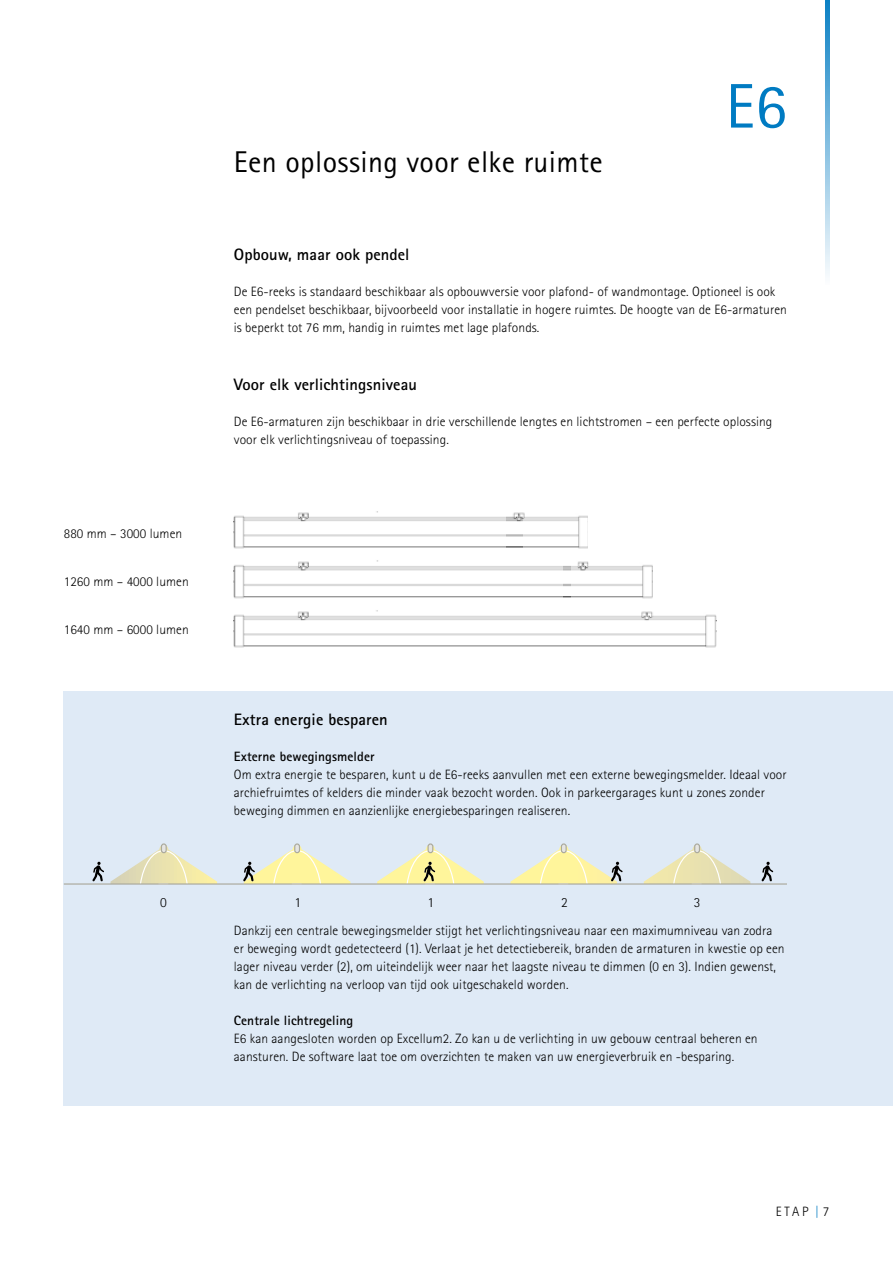
<style>
.page{position:relative;width:893px;height:1263px;background:#fff}
.page>*{position:absolute;margin:0;border:0;box-sizing:border-box;transform-origin:0 0}
.t1{font:63px "Rotis Sans Serif";color:#007bc2}
.t2{font:30px "Rotis Sans Serif";letter-spacing:.015em;color:#000}
.t3{font:700 16.5px "Rotis Sans Serif";letter-spacing:.005em;color:#000}
.t4{font:300 13.95px "Rotis Sans Serif";color:#000}
.t5{font:300 13.5px/18px "Rotis Sans Serif";letter-spacing:.005em;color:#000}
.t6{font:700 13.5px "Rotis Sans Serif";letter-spacing:.005em;color:#000}
.s1{color:#007bc2}
</style>
<div class="page">
<svg style="left:825px;top:0;width:4px;height:275px"></svg>
<div style="left:64px;top:691px;width:829px;height:415px;background:#dfeaf6"></div>
<img style="left:234px;top:610px;width:482px;height:38px">
<img style="left:234px;top:560px;width:329px;height:39px">
<img style="left:563px;top:561px;width:90px;height:38px">
<img style="left:234px;top:511px;width:272px;height:38px">
<img style="left:506px;top:512px;width:82px;height:37px">
<svg style="left:110px;top:846px;width:107px;height:39px"></svg>
<div style="left:161px;top:844px;width:5px;height:9px;background:#e5e5e3;border-radius:2px"></div>
<div style="left:161px;top:843px;width:6px;height:10px;border:1px solid #aaa99c;border-radius:2px"></div>
<hr style="left:64px;top:883px;width:723px;height:1px;background:#aaa99c">
<svg style="left:92px;top:862px;width:12px;height:19px"></svg>
<svg style="left:377px;top:845px;width:107px;height:40px"></svg>
<svg style="left:510px;top:846px;width:113px;height:39px"></svg>
<svg style="left:761px;top:862px;width:12px;height:19px"></svg>
<svg style="left:243px;top:845px;width:107px;height:40px"></svg>
<div style="left:294px;top:843px;width:6px;height:10px;border:1px solid #aaa99c;border-radius:2px"></div>
<div style="left:428px;top:844px;width:5px;height:9px;background:#e5e5e3;border-radius:2px"></div>
<div style="left:427px;top:843px;width:6px;height:10px;border:1px solid #aaa99c;border-radius:2px"></div>
<div style="left:561px;top:844px;width:5px;height:9px;background:#e5e5e3;border-radius:2px"></div>
<div style="left:561px;top:843px;width:6px;height:10px;border:1px solid #aaa99c;border-radius:2px"></div>
<svg style="left:644px;top:845px;width:106px;height:40px"></svg>
<div style="left:694px;top:843px;width:6px;height:10px;border:1px solid #aaa99c;border-radius:2px"></div>
<h2 class="t2" style="left:234px;top:144px;width:370px">Een oplossing voor elke ruimte</h2>
<h1 class="t1" style="left:726px;top:69px;width:62px">E6</h1>
<p class="t3" style="left:234px;top:244px;width:177px">Opbouw, maar ook pendel</p>
<p class="t5" style="left:234px;top:282px;width:554px">De E6-reeks is standaard beschikbaar als opbouwversie voor plafond- of wandmontage. Optioneel is ook een pendelset beschikbaar, bijvoorbeeld voor installatie in hogere ruimtes. De hoogte van de E6-armaturen is beperkt tot 76 mm, handig in ruimtes met lage plafonds.</p>
<p class="t5" style="left:64px;top:524px;width:120px">880 mm – 3000 lumen</p>
<p class="t5" style="left:64px;top:572px;width:126px">1260 mm – 4000 lumen</p>
<p class="t5" style="left:64px;top:620px;width:126px">1640 mm – 6000 lumen</p>
<p class="t3" style="left:234px;top:374px;width:185px">Voor elk verlichtingsniveau</p>
<p class="t5" style="left:234px;top:413px;width:540px">De E6-armaturen zijn beschikbaar in drie verschillende lengtes en lichtstromen – een perfecte oplossing voor elk verlichtingsniveau of toepassing.</p>
<p class="t3" style="left:234px;top:709px;width:155px">Extra energie besparen</p>
<p class="t6" style="left:234px;top:748px;width:142px">Externe bewegingsmelder</p>
<p class="t5" style="left:234px;top:766px;width:554px">Om extra energie te besparen, kunt u de E6-reeks aanvullen met een externe bewegingsmelder. Ideaal voor archiefruimtes of kelders die minder vaak bezocht worden. Ook in parkeergarages kunt u zones zonder beweging dimmen en aanzienlijke energiebesparingen realiseren.</p>
<p class="t4" style="left:160px;top:894px;width:8px">0</p>
<p class="t4" style="left:295px;top:894px;width:8px">1</p>
<p class="t4" style="left:428px;top:894px;width:8px">1</p>
<p class="t4" style="left:561px;top:894px;width:8px">2</p>
<p class="t4" style="left:694px;top:894px;width:8px">3</p>
<p class="t5" style="left:234px;top:922px;width:552px">Dankzij een centrale bewegingsmelder stijgt het verlichtingsniveau naar een maximumniveau van zodra er beweging wordt gedetecteerd (1). Verlaat je het detectiebereik, branden de armaturen in kwestie op een lager niveau verder (2), om uiteindelijk weer naar het laagste niveau te dimmen (0 en 3). Indien gewenst, kan de verlichting na verloop van tijd ook uitgeschakeld worden.</p>
<p class="t6" style="left:234px;top:1012px;width:121px">Centrale lichtregeling</p>
<p class="t5" style="left:234px;top:1030px;width:525px">E6 kan aangesloten worden op Excellum2. Zo kan u de verlichting in uw gebouw centraal beheren en aansturen. De software laat toe om overzichten te maken van uw energieverbruik en -besparing.</p>
<p class="t5" style="left:776px;top:1202px;width:55px">ETAP <span class="s1">|</span> 7</p>
</div>
